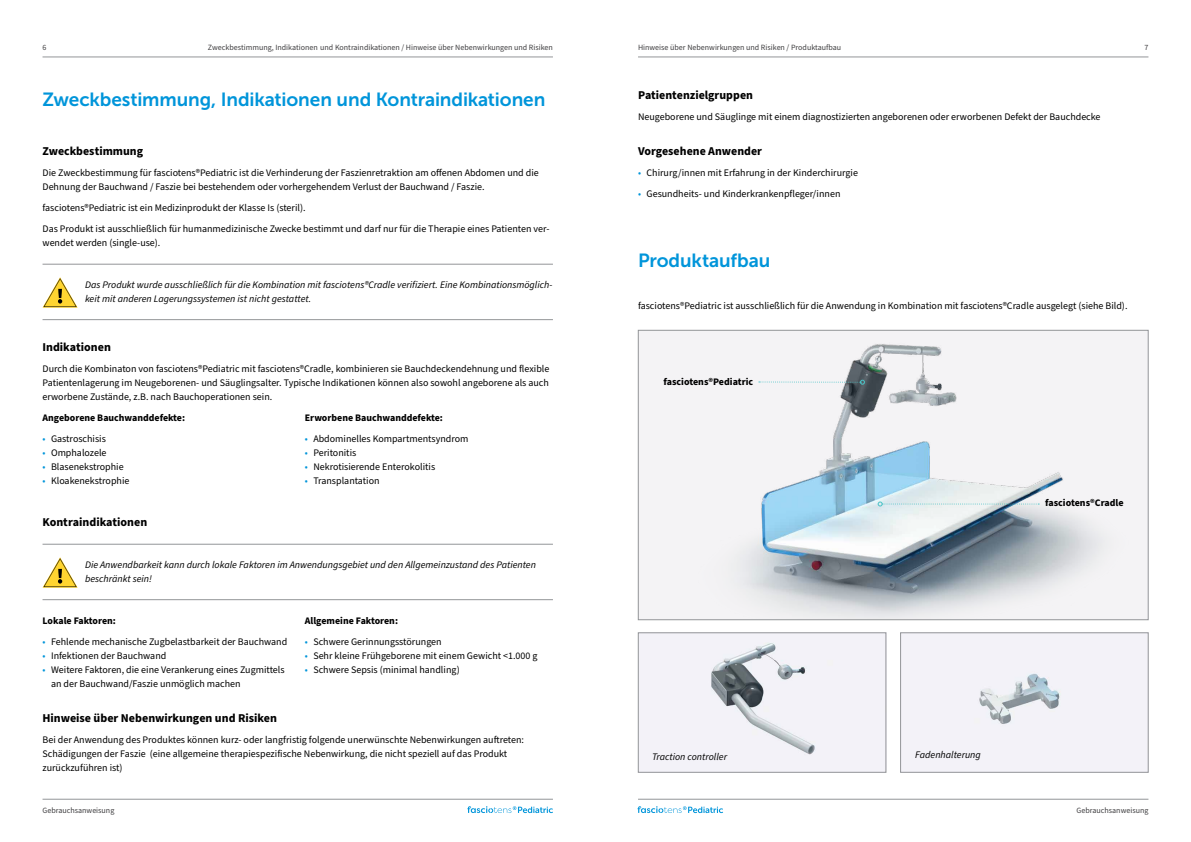
<style>
.page{position:relative;width:1191px;height:842px;background:#fff}
.page>*{position:absolute;margin:0;border:0;box-sizing:border-box;transform-origin:0 0}
.t1{font:19px "Museo Sans 700";letter-spacing:-.01em;color:#0095da}
.t2{font:700 12px "Source Sans Pro";color:#000}
.t3{font:10px/14px "Source Sans Pro";color:#000}
.t4{font:italic 10px/14px "Source Sans Pro";color:#000}
.t5{font:700 10px "Source Sans Pro";color:#000}
.t6{font:8px "Source Sans Pro";color:#414042}
.s1{color:#0095da}
</style>
<div class="page">
<hr style="left:43px;top:57px;width:510px;height:1px;background:#939598">
<hr style="left:638px;top:57px;width:510px;height:1px;background:#939598">
<hr style="left:638px;top:799px;width:510px;height:1px;background:#939598">
<hr style="left:43px;top:799px;width:510px;height:1px;background:#939598">
<svg style="left:467px;top:806px;width:86px;height:7px"></svg>
<svg style="left:637px;top:806px;width:86px;height:7px"></svg>
<hr style="left:43px;top:319px;width:510px;height:1px;background:#939598">
<hr style="left:43px;top:264px;width:510px;height:1px;background:#939598">
<hr style="left:43px;top:599px;width:510px;height:1px;background:#939598">
<hr style="left:43px;top:544px;width:510px;height:1px;background:#939598">
<svg style="left:43px;top:277px;width:35px;height:31px"></svg>
<svg style="left:43px;top:557px;width:35px;height:31px"></svg>
<img style="left:640px;top:634px;width:244px;height:136px">
<div style="left:638px;top:632px;width:248px;height:140px;border:1px solid #939598"></div>
<div style="left:902px;top:634px;width:244px;height:136px;background:#f3f2f8"></div>
<div style="left:900px;top:632px;width:248px;height:140px;border:1px solid #939598"></div>
<img style="left:640px;top:335px;width:506px;height:283px">
<div style="left:638px;top:330px;width:510px;height:290px;border:1px solid #939598"></div>
<svg style="left:759px;top:380px;width:106px;height:5px"></svg>
<svg style="left:877px;top:501px;width:162px;height:5px"></svg>
<p class="t6" style="left:208px;top:42px;width:346px">Zweckbestimmung, Indikationen und Kontraindikationen / Hinweise über Nebenwirkungen und Risiken</p>
<p class="t6" style="left:638px;top:42px;width:205px">Hinweise über Nebenwirkungen und Risiken / Produktaufbau</p>
<p class="t6" style="left:43px;top:42px;width:5px">6</p>
<p class="t6" style="left:1144px;top:42px;width:5px">7</p>
<h1 class="t1" style="left:43px;top:89px;width:504px">Zweckbestimmung, Indikationen und Kontraindikationen</h1>
<p class="t2" style="left:43px;top:143px;width:102px">Zweckbestimmung</p>
<p class="t3" style="left:43px;top:166px;width:498px">Die Zweckbestimmung für fasciotens®Pediatric ist die Verhinderung der Faszienretraktion am offenen Abdomen und die<br>Dehnung der Bauchwand / Faszie bei bestehendem oder vorhergehendem Verlust der Bauchwand / Faszie.</p>
<p class="t3" style="left:43px;top:198px;width:508px;line-height:21px">fasciotens®Pediatric ist ein Medizinprodukt der Klasse Is (steril).<br>Das Produkt ist ausschließlich für humanmedizinische Zwecke bestimmt und darf nur für die Therapie eines Patienten ver-</p>
<p class="t3" style="left:43px;top:236px;width:119px">wendet werden (single-use).</p>
<p class="t4" style="left:85px;top:278px;width:469px">Das Produkt wurde ausschließlich für die Kombination mit fasciotens®Cradle verifiziert. Eine Kombinationsmöglich&shy;keit mit anderen Lagerungssystemen ist nicht gestattet.</p>
<p class="t2" style="left:43px;top:339px;width:70px">Indikationen</p>
<p class="t3" style="left:43px;top:362px;width:508px;text-align:justify">Durch die Kombinaton von fasciotens®Pediatric mit fasciotens®Cradle, kombinieren sie Bauchdeckendehnung und flexible Patientenlagerung im Neugeborenen- und Säuglingsalter. Typische Indikationen können also sowohl angeborene als auch erworbene Zustände, z.B. nach Bauchoperationen sein.</p>
<p class="t5" style="left:43px;top:411px;width:144px">Angeborene Bauchwanddefekte:</p>
<p class="t3" style="left:43px;top:432px;width:65px"><span class="s1">•</span> Gastroschisis</p>
<p class="t3" style="left:43px;top:446px;width:65px"><span class="s1">•</span> Omphalozele</p>
<p class="t3" style="left:43px;top:460px;width:83px"><span class="s1">•</span> Blasenekstrophie</p>
<p class="t3" style="left:43px;top:474px;width:88px"><span class="s1">•</span> Kloakenekstrophie</p>
<p class="t5" style="left:305px;top:411px;width:140px">Erworbene Bauchwanddefekte:</p>
<p class="t3" style="left:305px;top:432px;width:165px"><span class="s1">•</span> Abdominelles Kompartmentsyndrom</p>
<p class="t3" style="left:305px;top:446px;width:53px"><span class="s1">•</span> Peritonitis</p>
<p class="t3" style="left:305px;top:460px;width:132px"><span class="s1">•</span> Nekrotisierende Enterokolitis</p>
<p class="t3" style="left:305px;top:474px;width:76px"><span class="s1">•</span> Transplantation</p>
<p class="t2" style="left:43px;top:514px;width:106px">Kontraindikationen</p>
<p class="t4" style="left:85px;top:558px;width:452px">Die Anwendbarkeit kann durch lokale Faktoren im Anwendungsgebiet und den Allgemeinzustand des Patienten beschränkt sein!</p>
<p class="t5" style="left:43px;top:614px;width:75px">Lokale Faktoren:</p>
<p class="t3" style="left:43px;top:635px;width:246px"><span class="s1">•</span> Fehlende mechanische Zugbelastbarkeit der Bauchwand</p>
<p class="t3" style="left:43px;top:649px;width:125px"><span class="s1">•</span> Infektionen der Bauchwand</p>
<p class="t3" style="left:51px;top:663px;width:235px;text-indent:-8px"><span class="s1">•</span> Weitere Faktoren, die eine Verankerung eines Zugmittels an der Bauchwand/Faszie unmöglich machen</p>
<p class="t5" style="left:305px;top:614px;width:95px">Allgemeine Faktoren:</p>
<p class="t3" style="left:305px;top:635px;width:138px"><span class="s1">•</span> Schwere Gerinnungsstörungen</p>
<p class="t3" style="left:305px;top:649px;width:234px"><span class="s1">•</span> Sehr kleine Frühgeborene mit einem Gewicht &lt;1.000 g</p>
<p class="t3" style="left:305px;top:663px;width:156px"><span class="s1">•</span> Schwere Sepsis (minimal handling)</p>
<p class="t2" style="left:43px;top:710px;width:236px">Hinweise über Nebenwirkungen und Risiken</p>
<p class="t3" style="left:43px;top:733px;width:483px">Bei der Anwendung des Produktes können kurz- oder langfristig folgende unerwünschte Nebenwirkungen auftreten:<br>Schädigungen der Faszie (eine allgemeine therapiespezifische Nebenwirkung, die nicht speziell auf das Produkt zurückzuführen ist)</p>
<p class="t2" style="left:638px;top:87px;width:116px">Patientenzielgruppen</p>
<p class="t3" style="left:638px;top:110px;width:464px">Neugeborene und Säuglinge mit einem diagnostizierten angeborenen oder erworbenen Defekt der Bauchdecke</p>
<p class="t2" style="left:638px;top:143px;width:125px">Vorgesehene Anwender</p>
<p class="t3" style="left:638px;top:166px;width:221px"><span class="s1">•</span> Chirurg/innen mit Erfahrung in der Kinderchirurgie</p>
<p class="t3" style="left:638px;top:187px;width:204px"><span class="s1">•</span> Gesundheits- und Kinderkrankenpfleger/innen</p>
<h1 class="t1" style="left:638px;top:250px;width:134px">Produktaufbau</h1>
<p class="t3" style="left:638px;top:299px;width:491px">fasciotens®Pediatric ist ausschließlich für die Anwendung in Kombination mit fasciotens®Cradle ausgelegt (siehe Bild).</p>
<p class="t5" style="left:663px;top:374px;width:91px">fasciotens®Pediatric</p>
<p class="t5" style="left:1045px;top:496px;width:80px">fasciotens®Cradle</p>
<p class="t4" style="left:652px;top:750px;width:76px">Traction controller</p>
<p class="t4" style="left:915px;top:748px;width:67px">Fadenhalterung</p>
<p class="t6" style="left:43px;top:805px;width:73px">Gebrauchsanweisung</p>
<p class="t6" style="left:1076px;top:805px;width:73px">Gebrauchsanweisung</p>
</div>
